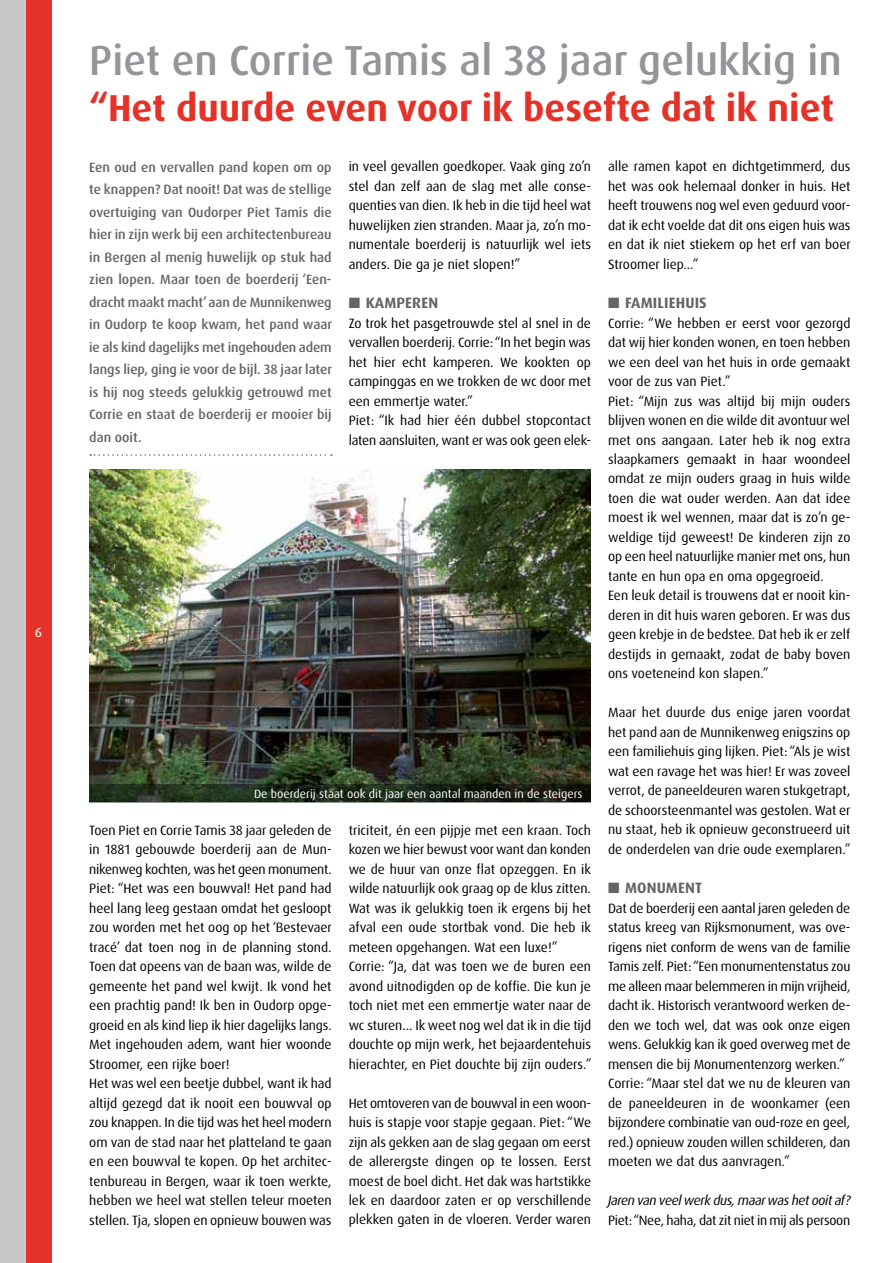
<style>
.page{position:relative;width:893px;height:1263px;background:#fff}
.page>*{position:absolute;margin:0;border:0;box-sizing:border-box;transform-origin:0 0}
.t1{font:500 42px "Dax Pro";color:#939598}
.t2{font:700 37.5px "Dax Pro";color:#e43228}
.t3{font:700 15px "Dax Pro";letter-spacing:.01em;color:#636466}
.t4{font:13.5px/19.5px "Dax Pro";color:#000}
.t5{font:500 13.5px/22.5px "Dax Pro";color:#636466;text-align:justify}
.t6{font:13.5px "Dax Pro";letter-spacing:-.025em;color:#000}
.t7{font:italic 13.5px "Dax Pro";letter-spacing:-.03em;color:#000}
.t8{font:500 13.5px "Dax Pro";color:#dcddde}
.t9{font:12px "Dax Pro";color:#fff}
</style>
<div class="page">
<div style="left:0;top:0;width:51px;height:1263px;background:#e43228"></div>
<div style="left:0;top:0;width:26px;height:1263px;background:#c7c8ca"></div>
<svg style="left:90px;top:454px;width:242px;height:2px"></svg>
<img style="left:89px;top:470px;width:501px;height:314px">
<svg style="left:89px;top:784px;width:502px;height:19px;background:#232e1e"></svg>
<p class="t8" style="left:35px;top:623px;width:9px">6</p>
<h1 class="t1" style="left:89px;top:34px;width:754px">Piet en Corrie Tamis al 38 jaar gelukkig in</h1>
<h2 class="t2" style="left:89px;top:83px;width:746px">“Het duurde even voor ik besefte dat ik niet</h2>
<p class="t5" style="left:89px;top:156px;width:244px">Een oud en vervallen pand kopen om op te knappen? Dat nooit! Dat was de stellige overtuiging van Oudorper Piet Tamis die hier in zijn werk bij een architectenbureau in Bergen al menig huwelijk op stuk had zien lopen. Maar toen de boerderij ‘Een&shy;dracht maakt macht’ aan de Munnikenweg in Oudorp te koop kwam, het pand waar ie als kind dagelijks met ingehouden adem langs liep, ging ie voor de bijl. 38 jaar later is hij nog steeds gelukkig getrouwd met Corrie en staat de boerderij er mooier bij dan ooit.</p>
<p class="t4" style="left:349px;top:157px;width:244px;text-align:justify">in veel gevallen goedkoper. Vaak ging zo’n stel dan zelf aan de slag met alle conse&shy;quenties van dien. Ik heb in die tijd heel wat huwelijken zien stranden. Maar ja, zo’n mo&shy;numentale boerderij is natuurlijk wel iets anders. Die ga je niet slopen!”</p>
<p class="t3" style="left:349px;top:293px;width:91px">■ Kamperen</p>
<p class="t4" style="left:349px;top:313px;width:244px">Zo trok het pasgetrouwde stel al snel in de vervallen boerderij. Corrie: “In het begin was het hier echt kamperen. We kookten op campinggas en we trokken de wc door met een emmertje water.”<br>Piet: “Ik had hier één dubbel stopcontact laten aansluiten, want er was ook geen elek-</p>
<p class="t9" style="left:254px;top:786px;width:330px">De boerderij staat ook dit jaar een aantal maanden in de steigers</p>
<p class="t4" style="left:89px;top:820px;width:244px">Toen Piet en Corrie Tamis 38 jaar geleden de in 1881 gebouwde boerderij aan de Mun&shy;nikenweg kochten, was het geen monument.<br>Piet: “Het was een bouwval! Het pand had heel lang leeg gestaan omdat het gesloopt zou worden met het oog op het ‘Bestevaer tracé’ dat toen nog in de planning stond.<br>Toen dat opeens van de baan was, wilde de gemeente het pand wel kwijt. Ik vond het een prachtig pand! Ik ben in Oudorp opge&shy;groeid en als kind liep ik hier dagelijks langs.<br>Met ingehouden adem, want hier woonde Stroomer, een rijke boer!<br>Het was wel een beetje dubbel, want ik had altijd gezegd dat ik nooit een bouwval op zou knappen. In die tijd was het heel modern om van de stad naar het platteland te gaan en een bouwval te kopen. Op het architec&shy;tenbureau in Bergen, waar ik toen werkte, hebben we heel wat stellen teleur moeten stellen. Tja, slopen en opnieuw bouwen was</p>
<p class="t4" style="left:349px;top:820px;width:244px">triciteit, én een pijpje met een kraan. Toch kozen we hier bewust voor want dan konden we de huur van onze flat opzeggen. En ik wilde natuurlijk ook graag op de klus zitten.<br>Wat was ik gelukkig toen ik ergens bij het afval een oude stortbak vond. Die heb ik meteen opgehangen. Wat een luxe!” Corrie: “Ja, dat was toen we de buren een avond uitnodigden op de koffie. Die kun je toch niet met een emmertje water naar de wc sturen… Ik weet nog wel dat ik in die tijd douchte op mijn werk, het bejaardentehuis hierachter, en Piet douchte bij zijn ouders.”</p>
<p class="t4" style="left:349px;top:1093px;width:244px;text-align:justify">Het omtoveren van de bouwval in een woon&shy;huis is stapje voor stapje gegaan. Piet: “We zijn als gekken aan de slag gegaan om eerst de allerergste dingen op te lossen. Eerst moest de boel dicht. Het dak was hartstikke lek en daardoor zaten er op verschillende plekken gaten in de vloeren. Verder waren</p>
<p class="t4" style="left:608px;top:157px;width:244px;text-align:justify">alle ramen kapot en dichtgetimmerd, dus het was ook helemaal donker in huis. Het heeft trouwens nog wel even geduurd voor&shy;dat ik echt voelde dat dit ons eigen huis was en dat ik niet stiekem op het erf van boer Stroomer liep...”</p>
<p class="t3" style="left:608px;top:293px;width:99px">■ Familiehuis</p>
<p class="t4" style="left:608px;top:313px;width:244px">Corrie: “We hebben er eerst voor gezorgd dat wij hier konden wonen, en toen hebben we een deel van het huis in orde gemaakt voor de zus van Piet.”<br>Piet: “Mijn zus was altijd bij mijn ouders blijven wonen en die wilde dit avontuur wel met ons aangaan. Later heb ik nog extra slaapkamers gemaakt in haar woondeel omdat ze mijn ouders graag in huis wilde toen die wat ouder werden. Aan dat idee moest ik wel wennen, maar dat is zo’n ge&shy;weldige tijd geweest! De kinderen zijn zo op een heel natuurlijke manier met ons, hun tante en hun opa en oma opgegroeid.<br>Een leuk detail is trouwens dat er nooit kin&shy;deren in dit huis waren geboren. Er was dus geen krebje in de bedstee. Dat heb ik er zelf destijds in gemaakt, zodat de baby boven ons voeteneind kon slapen.”</p>
<p class="t4" style="left:608px;top:703px;width:244px;text-align:justify">Maar het duurde dus enige jaren voordat het pand aan de Munnikenweg enigszins op een familiehuis ging lijken. Piet: “Als je wist wat een ravage het was hier! Er was zoveel verrot, de paneeldeuren waren stukgetrapt, de schoorsteenmantel was gestolen. Wat er nu staat, heb ik opnieuw geconstrueerd uit de onderdelen van drie oude exemplaren.”</p>
<p class="t3" style="left:608px;top:878px;width:96px">■ Monument</p>
<p class="t4" style="left:608px;top:898px;width:244px">Dat de boerderij een aantal jaren geleden de status kreeg van Rijksmonument, was ove&shy;rigens niet conform de wens van de familie Tamis zelf. Piet: “Een monumentenstatus zou me alleen maar belemmeren in mijn vrijheid, dacht ik. Historisch verantwoord werken de&shy;den we toch wel, dat was ook onze eigen wens. Gelukkig kan ik goed overweg met de mensen die bij Monumentenzorg werken.” Corrie: “Maar stel dat we nu de kleuren van de paneeldeuren in de woonkamer (een bijzondere combinatie van oud-roze en geel, red.) opnieuw zouden willen schilderen, dan moeten we dat dus aanvragen.”</p>
<p class="t7" style="left:608px;top:1192px;width:244px">Jaren van veel werk dus, maar was het ooit af?</p>
<p class="t6" style="left:608px;top:1211px;width:244px">Piet: “Nee, haha, dat zit niet in mij als persoon</p>
</div>
